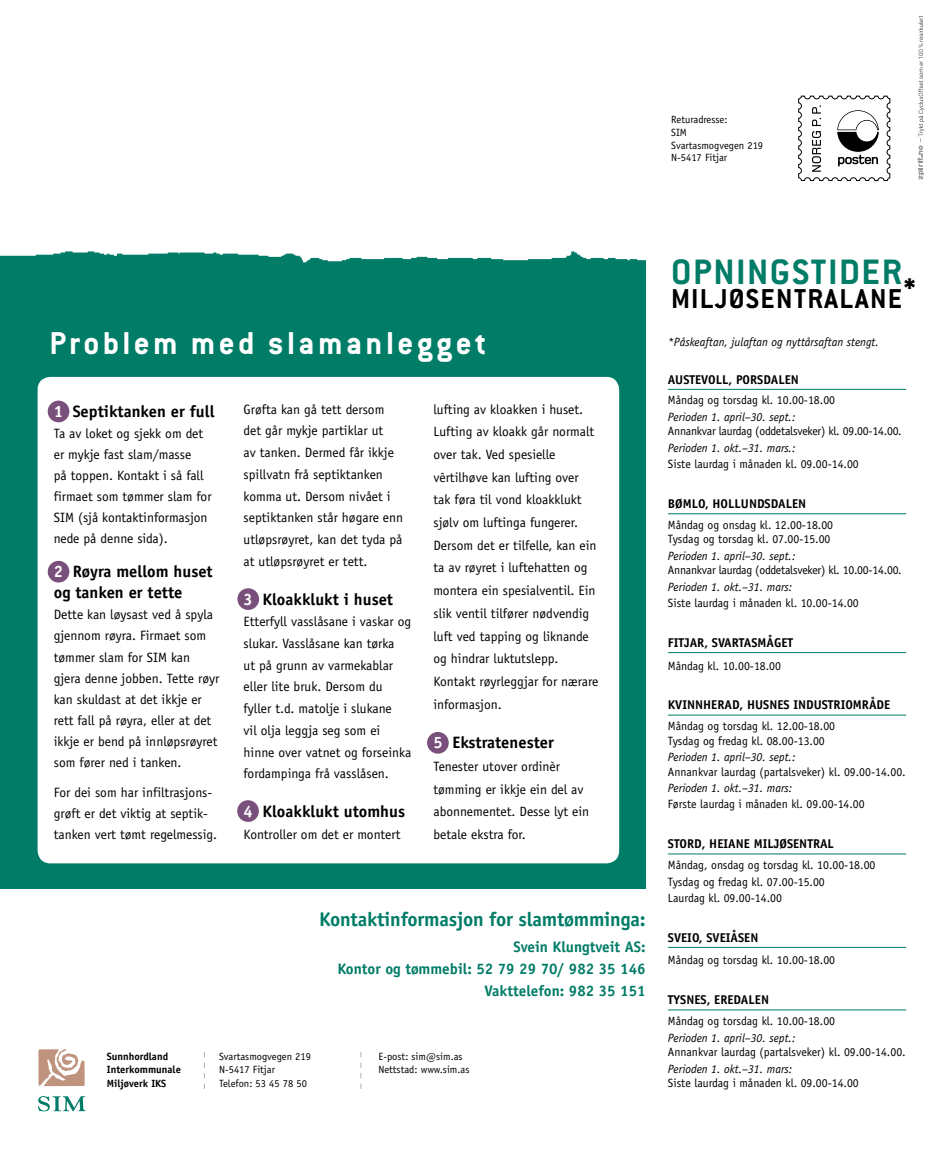
<style>
.page{position:relative;width:936px;height:1149px;background:#fff}
.page>*{position:absolute;margin:0;border:0;box-sizing:border-box;transform-origin:0 0}
.t1{font:700 38.7px "Conduit ITC";letter-spacing:.04em;color:#007c67}
.t2{font:700 34.65px "Conduit ITC";letter-spacing:.1em;color:#fff}
.t3{font:700 30px "Conduit ITC";letter-spacing:.045em;color:#000}
.t4{font:700 19.8px "Officina Sans";letter-spacing:-.01em;color:#007c67}
.t5{font:700 16.5px/21.1px "Officina Sans";color:#000}
.t6{font:700 15.15px/21.9px "Officina Sans";color:#007c67;text-align:right}
.t7{font:13.5px/22.6px "Officina Sans";color:#000}
.t8{font:700 12.75px "Officina Sans";color:#000}
.t9{font:12px/14.4px "Officina Sans";color:#000}
.t10{font:italic 12px "Officina Sans";color:#000}
.t11{font:12px "Officina Sans";letter-spacing:-.02em;color:#000}
.t12{font:10.5px/13.5px "Officina Sans";color:#000}
.t13{font:700 10.5px/13.5px "Officina Sans";color:#000}
.s1{color:#fff}
</style>
<div class="page">
<img style="left:0;top:251px;width:645px;height:59px">
<div style="left:0;top:310px;width:645px;height:578px;background:#007c67"></div>
<div style="left:38px;top:377px;width:581px;height:486px;background:#fff;border-radius:13px"></div>
<div style="left:48px;top:400px;width:21px;height:22px;background:#79507c;border-radius:50%"></div>
<div style="left:48px;top:560px;width:21px;height:22px;background:#79507c;border-radius:50%"></div>
<div style="left:237px;top:588px;width:22px;height:21px;background:#79507c;border-radius:50%"></div>
<div style="left:427px;top:731px;width:21px;height:22px;background:#79507c;border-radius:50%"></div>
<div style="left:237px;top:800px;width:22px;height:21px;background:#79507c;border-radius:50%"></div>
<svg style="left:798px;top:95px;width:92px;height:86px"></svg>
<hr style="left:668px;top:389px;width:238px;height:1px;background:#007c67">
<hr style="left:668px;top:513px;width:238px;height:1px;background:#007c67">
<hr style="left:668px;top:652px;width:238px;height:1px;background:#007c67">
<hr style="left:668px;top:714px;width:238px;height:1px;background:#007c67">
<hr style="left:668px;top:853px;width:238px;height:1px;background:#007c67">
<hr style="left:668px;top:946px;width:238px;height:1px;background:#007c67">
<hr style="left:668px;top:1009px;width:238px;height:1px;background:#007c67">
<svg style="left:204px;top:1052px;width:1px;height:36px"></svg>
<svg style="left:360px;top:1052px;width:1px;height:36px"></svg>
<svg style="left:38px;top:1049px;width:47px;height:36px"></svg>
<svg style="left:38px;top:1096px;width:48px;height:15px"></svg>
<svg style="left:917px;top:16px;width:7px;height:163px"></svg>
<p class="t12" style="left:671px;top:113px;width:93px">Returadresse:<br>SIM<br>Svartasmogvegen 219</p>
<p class="t12" style="left:671px;top:151px;width:58px">N-5417 Fitjar</p>
<h2 class="t2" style="left:50px;top:323px;width:438px">Problem med slamanlegget</h2>
<p class="t5" style="left:54px;top:400px;width:162px"><span class="s1">1</span> Septiktanken er full</p>
<p class="t7" style="left:54px;top:422px;width:159px;line-height:21.1px">Ta av loket og sjekk om det er mykje fast slam/masse<br>på toppen. Kontakt i så fall firmaet som tømmer slam for<br>SIM (sjå kontaktinformasjon nede på denne sida).</p>
<p class="t5" style="left:54px;top:560px;width:160px"><span class="s1">2</span> Røyra mellom huset og tanken er tette</p>
<p class="t7" style="left:54px;top:604px;width:167px;line-height:21.1px">Dette kan løysast ved å spyla gjennom røyra. Firmaet som tømmer slam for SIM kan gjera denne jobben. Tette røyr kan skuldast at det ikkje er rett fall på røyra, eller at det ikkje er bend på innløpsrøyret som fører ned i tanken.</p>
<p class="t7" style="left:54px;top:781px;width:165px;line-height:21.1px">For dei som har infiltrasjons&shy;grøft er det viktig at septik&shy;tanken vert tømt regelmessig.</p>
<p class="t7" style="left:243px;top:398px;width:161px;line-height:21.8px">Grøfta kan gå tett dersom det går mykje partiklar ut<br>av tanken. Dermed får ikkje spillvatn frå septiktanken komma ut. Dersom nivået i septiktanken står høgare enn utløpsrøyret, kan det tyda på at utløpsrøyret er tett.</p>
<p class="t5" style="left:243px;top:588px;width:151px"><span class="s1">3</span> Kloakklukt i huset</p>
<p class="t7" style="left:243px;top:610px;width:169px;line-height:21.8px">Etterfyll vasslåsane i vaskar og slukar. Vasslåsane kan tørka<br>ut på grunn av varmekablar eller lite bruk. Dersom du fyller t.d. matolje i slukane<br>vil olja leggja seg som ei hinne over vatnet og forseinka fordampinga frå vasslåsen.</p>
<p class="t5" style="left:243px;top:800px;width:163px"><span class="s1">4</span> Kloakklukt utomhus</p>
<p class="t7" style="left:243px;top:822px;width:158px">Kontroller om det er montert</p>
<p class="t7" style="left:433px;top:397px;width:166px">lufting av kloakken i huset.<br>Lufting av kloakk går normalt over tak. Ved spesielle vêrtilhøve kan lufting over tak føra til vond kloakklukt sjølv om luftinga fungerer.<br>Dersom det er tilfelle, kan ein ta av røyret i luftehatten og montera ein spesialventil. Ein slik ventil tilfører nødvendig luft ved tapping og liknande og hindrar luktutslepp.<br>Kontakt røyrleggjar for nærare informasjon.</p>
<p class="t5" style="left:433px;top:731px;width:122px"><span class="s1">5</span> Ekstratenester</p>
<p class="t7" style="left:433px;top:754px;width:157px">Tenester utover ordinèr tømming er ikkje ein del av abonnementet. Desse lyt ein betale ekstra for.</p>
<h3 class="t4" style="left:319px;top:906px;width:328px">Kontaktinformasjon for slamtømminga:</h3>
<p class="t6" style="left:337px;top:935px;width:310px">Svein Klungtveit AS:<br>Kontor og tømmebil: 52 79 29 70/ 982 35 146<br>Vakttelefon: 982 35 151</p>
<p class="t13" style="left:107px;top:1049px;width:76px">Sunnhordland<br>Interkommunale<br>Miljøverk IKS</p>
<p class="t12" style="left:219px;top:1048px;width:93px">Svartasmogvegen 219<br>N-5417 Fitjar<br>Telefon: 53 45 78 50</p>
<p class="t12" style="left:378px;top:1048px;width:93px">E-post: sim@sim.as<br>Nettstad: www.sim.as</p>
<h1 class="t1" style="left:671px;top:249px;width:232px">OPNINGSTIDER</h1>
<h3 class="t3" style="left:671px;top:281px;width:246px">MILJØSENTRALANE*</h3>
<p class="t10" style="left:668px;top:335px;width:212px">*Påskeaftan, julaftan og nyttårsaftan stengt.</p>
<p class="t8" style="left:668px;top:371px;width:132px">AUSTEVOLL, PORSDALEN</p>
<p class="t9" style="left:668px;top:393px;width:169px">Måndag og torsdag kl. 10.00-18.00</p>
<p class="t10" style="left:668px;top:410px;width:129px">Perioden 1. april–30. sept.:</p>
<p class="t11" style="left:668px;top:424px;width:235px">Annankvar laurdag (oddetalsveker) kl. 09.00-14.00.</p>
<p class="t10" style="left:668px;top:441px;width:129px">Perioden 1. okt.–31. mars.:</p>
<p class="t9" style="left:668px;top:457px;width:192px">Siste laurdag i månaden kl. 09.00-14.00</p>
<p class="t8" style="left:668px;top:495px;width:140px">BØMLO, HOLLUNDSDALEN</p>
<p class="t9" style="left:668px;top:517px;width:167px">Måndag og onsdag kl. 12.00-18.00<br>Tysdag og torsdag kl. 07.00-15.00</p>
<p class="t10" style="left:668px;top:548px;width:129px">Perioden 1. april–30. sept.:</p>
<p class="t11" style="left:668px;top:563px;width:235px">Annankvar laurdag (oddetalsveker) kl. 10.00-14.00.</p>
<p class="t10" style="left:668px;top:579px;width:126px">Perioden 1. okt.–31. mars:</p>
<p class="t9" style="left:668px;top:595px;width:192px">Siste laurdag i månaden kl. 10.00-14.00</p>
<p class="t8" style="left:668px;top:634px;width:127px">FITJAR, SVARTASMÅGET</p>
<p class="t9" style="left:668px;top:658px;width:115px">Måndag kl. 10.00-18.00</p>
<p class="t8" style="left:668px;top:697px;width:224px">KVINNHERAD, HUSNES INDUSTRIOMRÅDE</p>
<p class="t9" style="left:668px;top:718px;width:169px">Måndag og torsdag kl. 12.00-18.00<br>Tysdag og fredag kl. 08.00-13.00</p>
<p class="t10" style="left:668px;top:750px;width:129px">Perioden 1. april–30. sept.:</p>
<p class="t9" style="left:668px;top:764px;width:239px">Annankvar laurdag (partalsveker) kl. 09.00-14.00.</p>
<p class="t10" style="left:668px;top:780px;width:126px">Perioden 1. okt.–31. mars:</p>
<p class="t9" style="left:668px;top:796px;width:198px">Første laurdag i månaden kl. 09.00-14.00</p>
<p class="t8" style="left:668px;top:835px;width:167px">STORD, HEIANE MILJØSENTRAL</p>
<p class="t9" style="left:668px;top:856px;width:209px;line-height:16.4px">Måndag, onsdag og torsdag kl. 10.00-18.00<br>Tysdag og fredag kl. 07.00-15.00<br>Laurdag kl. 09.00-14.00</p>
<p class="t8" style="left:668px;top:929px;width:92px">SVEIO, SVEIÅSEN</p>
<p class="t9" style="left:668px;top:952px;width:169px">Måndag og torsdag kl. 10.00-18.00</p>
<p class="t8" style="left:668px;top:991px;width:103px">TYSNES, EREDALEN</p>
<p class="t9" style="left:668px;top:1013px;width:169px">Måndag og torsdag kl. 10.00-18.00</p>
<p class="t10" style="left:668px;top:1030px;width:129px">Perioden 1. april–30. sept.:</p>
<p class="t9" style="left:668px;top:1044px;width:239px">Annankvar laurdag (partalsveker) kl. 09.00-14.00.</p>
<p class="t10" style="left:668px;top:1061px;width:126px">Perioden 1. okt.–31. mars:</p>
<p class="t9" style="left:668px;top:1075px;width:192px">Siste laurdag i månaden kl. 09.00-14.00</p>
</div>
